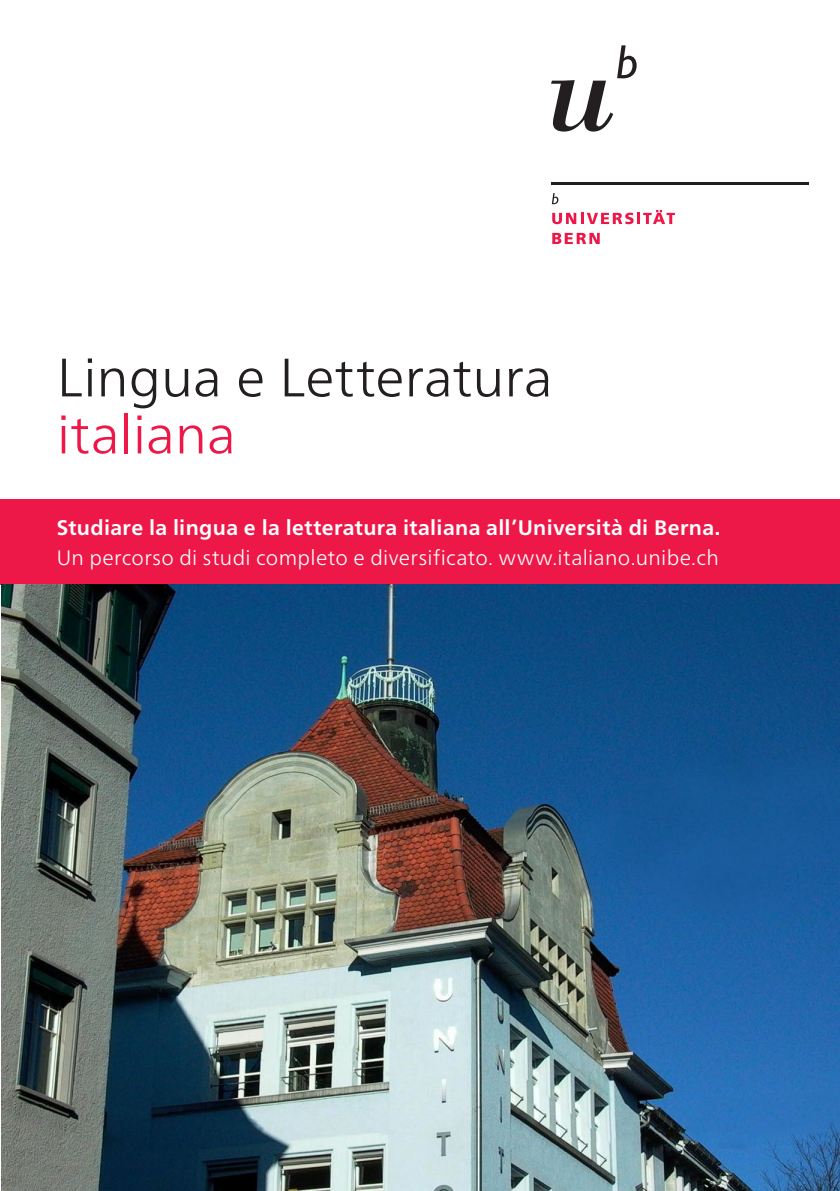
<style>
.page{position:relative;width:840px;height:1191px;background:#fff}
.page>*{position:absolute;margin:0;border:0;box-sizing:border-box;transform-origin:0 0}
.Headline{font:300 54px/57px "Frutiger Neue LT Pro";color:#231f20}
.Umschlag_Untertitel{font:300 21px "Frutiger Neue LT Pro";letter-spacing:.015em;color:#fff}
.Umschlag_Untertitel-2{font:700 21px "Frutiger Neue LT Pro";letter-spacing:.015em;color:#fff}
.s1{color:#ed1748}
</style>
<div class="page">
<svg style="left:551px;top:45px;width:85px;height:87px"></svg>
<hr style="left:551px;top:182px;width:257px;height:2px;background:#231f20">
<svg style="left:551px;top:193px;width:7px;height:11px"></svg>
<svg style="left:552px;top:210px;width:122px;height:14px"></svg>
<svg style="left:552px;top:233px;width:47px;height:11px"></svg>
<div style="left:0;top:499px;width:839px;height:85px;background:#ed1748"></div>
<img style="left:1px;top:584px;width:838px;height:607px">
<p class="Headline" style="left:57px;top:348px;width:497px">Lingua e Letteratura <span class="s1">italiana</span></p>
<p class="Umschlag_Untertitel-2" style="left:57px;top:515px;width:664px">Studiare la lingua e la letteratura italiana all’Università di Berna.</p>
<p class="Umschlag_Untertitel" style="left:57px;top:544px;width:663px">Un percorso di studi completo e diversificato. www.italiano.unibe.ch</p>
</div>
